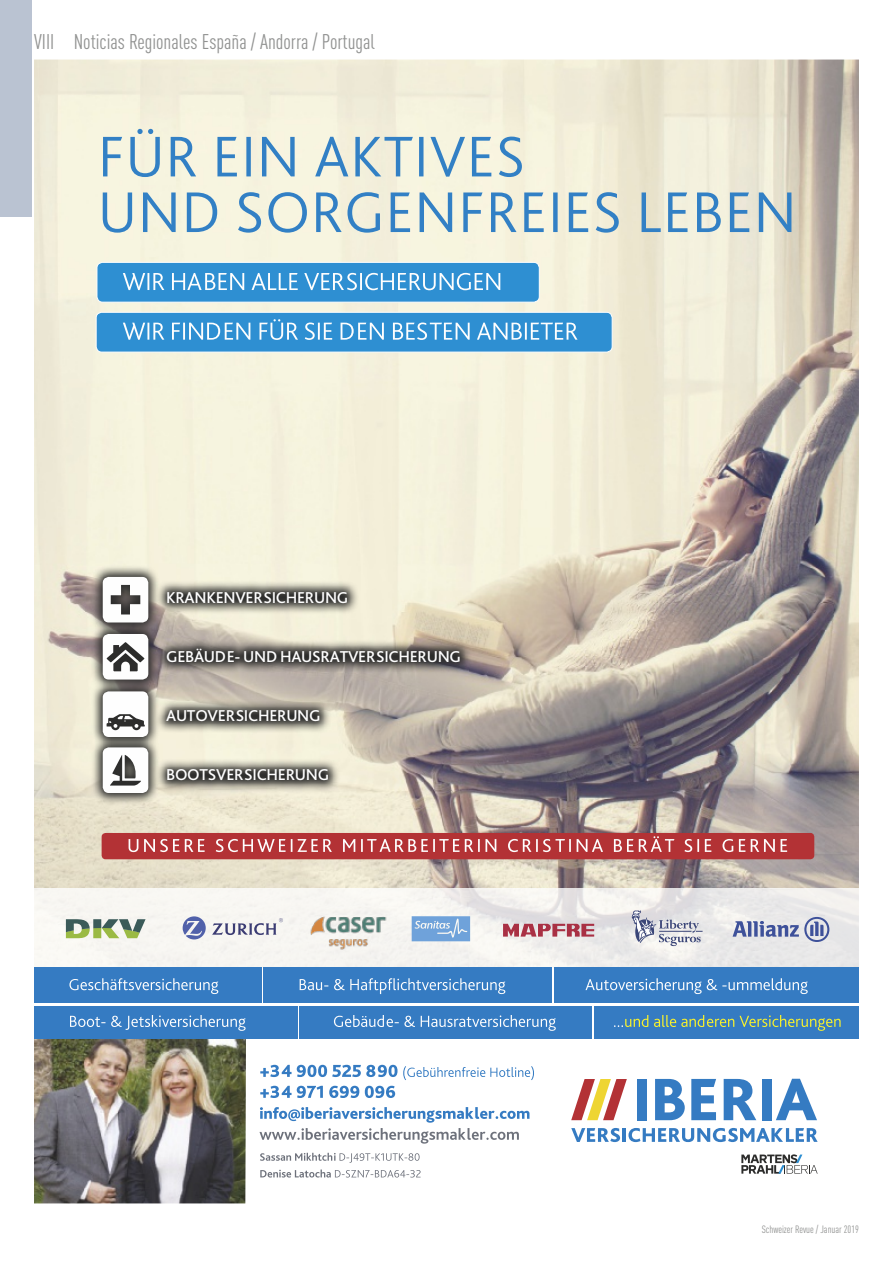
<style>
.page{position:relative;width:893px;height:1263px;background:#fff}
.page>*{position:absolute;margin:0;border:0;box-sizing:border-box;transform-origin:0 0}
.t1{font:condensed 21px "DINOT";color:#919291}
.t2{font:500 16.5px "Bliss Pro";letter-spacing:-.015em;color:#fefefe}
.t3{font:condensed 10.5px "DINOT";color:#919291}
</style>
<div class="page">
<div style="left:0;top:0;width:32px;height:216px;background:#bac3d2"></div>
<img style="left:34px;top:60px;width:825px;height:829px">
<svg style="left:260px;top:1169px;width:161px;height:8px"></svg>
<svg style="left:260px;top:1153px;width:160px;height:10px"></svg>
<svg style="left:259px;top:1107px;width:270px;height:36px"></svg>
<svg style="left:260px;top:1086px;width:135px;height:12px"></svg>
<svg style="left:260px;top:1065px;width:274px;height:15px"></svg>
<img style="left:34px;top:1039px;width:212px;height:164px">
<svg style="left:741px;top:1154px;width:77px;height:20px"></svg>
<div style="left:637px;top:1079px;width:9px;height:41px;background:#357bc2"></div>
<svg style="left:655px;top:1079px;width:30px;height:41px"></svg>
<svg style="left:691px;top:1079px;width:25px;height:41px"></svg>
<svg style="left:724px;top:1079px;width:32px;height:41px"></svg>
<div style="left:762px;top:1079px;width:10px;height:41px;background:#357bc2"></div>
<svg style="left:776px;top:1079px;width:41px;height:41px"></svg>
<svg style="left:571px;top:1079px;width:56px;height:41px"></svg>
<svg style="left:571px;top:1128px;width:49px;height:14px"></svg>
<hr style="left:623px;top:1128px;width:3px;height:14px;background:#357bc2">
<svg style="left:628px;top:1128px;width:190px;height:14px"></svg>
<div style="left:102px;top:833px;width:712px;height:26px;background:#b33235;border-radius:4px"></div>
<svg style="left:129px;top:836px;width:658px;height:16px"></svg>
<div style="left:34px;top:967px;width:227px;height:36px;background:#357bc2"></div>
<div style="left:263px;top:967px;width:289px;height:36px;background:#357bc2"></div>
<div style="left:554px;top:967px;width:305px;height:36px;background:#357bc2"></div>
<div style="left:34px;top:1005px;width:263px;height:33px;background:#357bc2"></div>
<div style="left:300px;top:1005px;width:292px;height:33px;background:#357bc2"></div>
<div style="left:594px;top:1005px;width:265px;height:33px;background:#357bc2"></div>
<svg style="left:69px;top:978px;width:739px;height:16px"></svg>
<svg style="left:70px;top:1015px;width:771px;height:16px"></svg>
<svg style="left:34px;top:889px;width:825px;height:78px;fill:#f5f4f0"></svg>
<div style="left:97px;top:262px;width:442px;height:40px;background:#2e8fd2;border-radius:6px"></div>
<div style="left:96px;top:262px;width:444px;height:41px;border:1px solid #fefefe;border-radius:6px"></div>
<svg style="left:103px;top:192px;width:688px;height:41px;background:#bfd2d5"></svg>
<svg style="left:103px;top:129px;width:419px;height:48px;background:#cbdad8"></svg>
<div style="left:96px;top:312px;width:516px;height:40px;background:#2e8fd2;border-radius:6px"></div>
<div style="left:96px;top:312px;width:517px;height:41px;border:1px solid #fefefe;border-radius:6px"></div>
<svg style="left:123px;top:319px;width:454px;height:21px"></svg>
<svg style="left:123px;top:273px;width:377px;height:17px"></svg>
<svg style="left:66px;top:919px;width:80px;height:19px"></svg>
<svg style="left:412px;top:916px;width:58px;height:25px"></svg>
<svg style="left:503px;top:924px;width:91px;height:12px"></svg>
<svg style="left:733px;top:917px;width:96px;height:25px;background:#b1b7cf"></svg>
<svg style="left:183px;top:916px;width:23px;height:23px"></svg>
<svg style="left:212px;top:918px;width:71px;height:17px"></svg>
<img style="left:305px;top:909px;width:86px;height:42px">
<svg style="left:632px;top:910px;width:71px;height:36px"></svg>
<svg style="left:91px;top:565px;width:381px;height:240px;background:#b5b0a2"></svg>
<svg style="left:103px;top:634px;width:45px;height:45px"></svg>
<svg style="left:103px;top:691px;width:45px;height:46px"></svg>
<svg style="left:103px;top:577px;width:45px;height:45px"></svg>
<svg style="left:103px;top:747px;width:45px;height:46px"></svg>
<p class="t1" style="left:34px;top:30px;width:342px">VIII Noticias Regionales España / Andorra / Portugal</p>
<p class="t2" style="left:166px;top:587px;width:184px">KRANKENVERSICHERUNG</p>
<p class="t2" style="left:166px;top:646px;width:296px">GEBÄUDE- UND HAUSRATVERSICHERUNG</p>
<p class="t2" style="left:166px;top:706px;width:156px">AUTOVERSICHERUNG</p>
<p class="t2" style="left:166px;top:765px;width:165px">BOOTSVERSICHERUNG</p>
<p class="t3" style="left:762px;top:1223px;width:99px">Schweizer Revue / Januar 2019</p>
</div>
